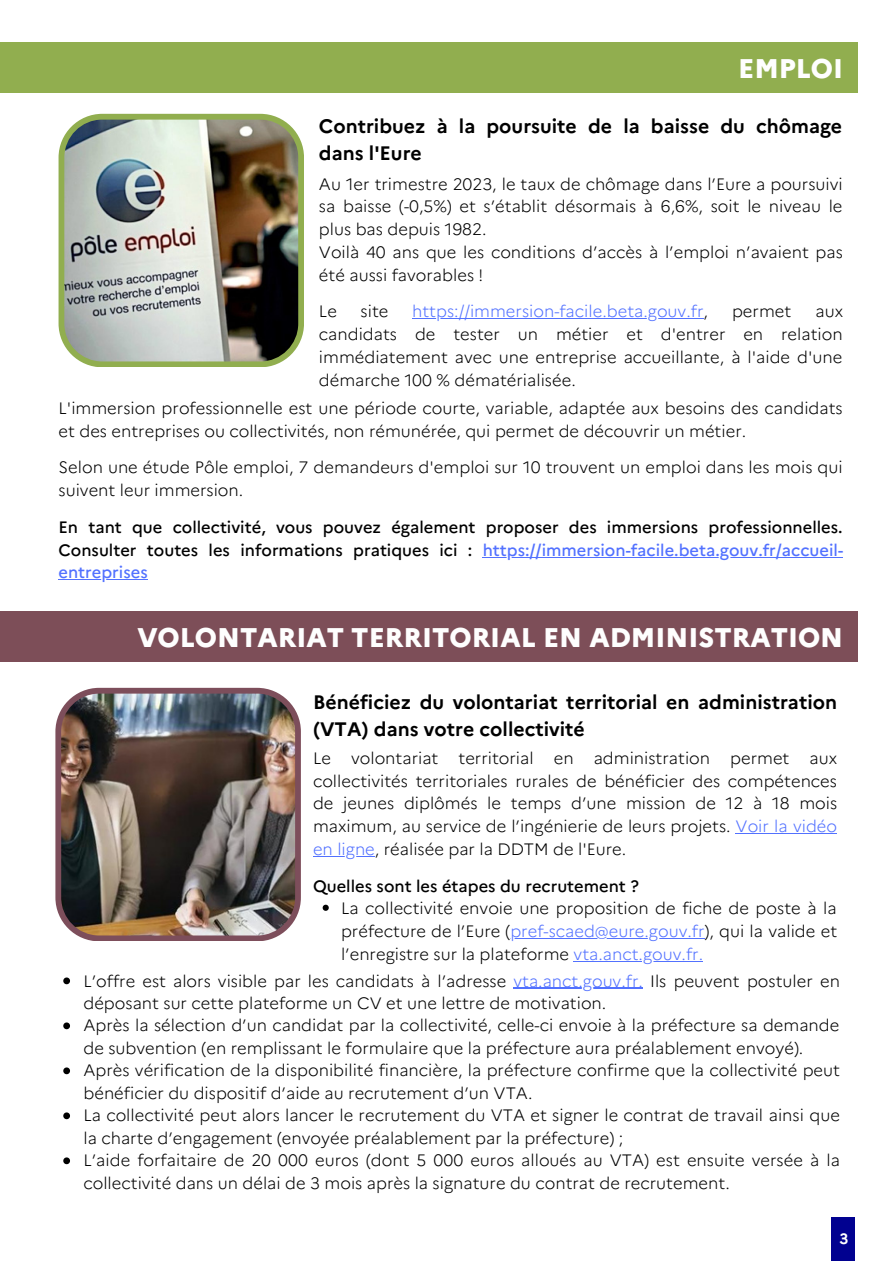
<style>
.page{position:relative;width:893px;height:1264px;background:#fff}
.page>*{position:absolute;margin:0;border:0;box-sizing:border-box;transform-origin:0 0}
.t1{font:800 27px "Marianne";color:#fefefe}
.t2{font:700 19.5px/27px "Marianne";color:#000}
.t3{font:300 16.5px/22.8px "Marianne";color:#000}
.t4{font:500 16.5px/22.8px "Marianne";color:#000;text-align:justify}
.t5{font:300 16.5px "Marianne";color:#5271ff}
.t6{font:700 15px "Marianne";color:#fff}
.s1{color:#000}
.s2{color:#5271ff}
</style>
<div class="page">
<div style="left:831px;top:1217px;width:23px;height:44px;background:#010190"></div>
<div style="left:0;top:42px;width:857px;height:51px;background:#91ae4f"></div>
<img style="left:59px;top:114px;width:245px;height:253px">
<hr style="left:412px;top:318px;width:291px;height:1px;background:#5271ff">
<hr style="left:482px;top:556px;width:361px;height:1px;background:#5271ff">
<hr style="left:59px;top:579px;width:89px;height:1px;background:#5271ff">
<div style="left:0;top:611px;width:857px;height:50px;background:#7d4e58"></div>
<img style="left:55px;top:687px;width:246px;height:254px">
<svg style="left:322px;top:904px;width:7px;height:6px"></svg>
<hr style="left:510px;top:937px;width:194px;height:1px;background:#5271ff">
<hr style="left:573px;top:960px;width:130px;height:1px;background:#5271ff">
<hr style="left:735px;top:833px;width:102px;height:1px;background:#5271ff">
<hr style="left:313px;top:855px;width:62px;height:1px;background:#5271ff">
<svg style="left:63px;top:977px;width:7px;height:7px"></svg>
<hr style="left:513px;top:987px;width:130px;height:1px;background:#5271ff">
<svg style="left:63px;top:1022px;width:7px;height:7px"></svg>
<svg style="left:63px;top:1067px;width:7px;height:7px"></svg>
<svg style="left:63px;top:1112px;width:7px;height:7px"></svg>
<svg style="left:63px;top:1157px;width:7px;height:7px"></svg>
<p class="t1" style="left:738px;top:48px;width:106px">EMPLOI</p>
<p class="t2" style="left:319px;top:111px;width:524px">Contribuez à la poursuite de la baisse du chômage dans l'Eure</p>
<p class="t3" style="left:319px;top:171px;width:525px;text-align:justify">Au 1er trimestre 2023, le taux de chômage dans l’Eure a poursuivi sa baisse (-0,5%) et s’établit désormais à 6,6%, soit le niveau le plus bas depuis 1982.</p>
<p class="t3" style="left:319px;top:239px;width:525px">Voilà 40 ans que les conditions d’accès à l’emploi n’avaient pas été aussi favorables !</p>
<p class="t3" style="left:319px;top:299px;width:20px">Le</p>
<p class="t3" style="left:360px;top:299px;width:29px">site</p>
<p class="t5" style="left:412px;top:299px;width:297px">https://immersion-facile.beta.gouv.fr<span class="s1">,</span></p>
<p class="t3" style="left:732px;top:299px;width:61px">permet</p>
<p class="t3" style="left:319px;top:299px;width:525px;text-align:justify;text-indent:496px">aux candidats de tester un métier et d'entrer en relation immédiatement avec une entreprise accueillante, à l'aide d'une démarche 100 % dématérialisée.</p>
<p class="t3" style="left:59px;top:395px;width:785px">L'immersion professionnelle est une période courte, variable, adaptée aux besoins des candidats et des entreprises ou collectivités, non rémunérée, qui permet de découvrir un métier.</p>
<p class="t3" style="left:59px;top:455px;width:785px">Selon une étude Pôle emploi, 7 demandeurs d'emploi sur 10 trouvent un emploi dans les mois qui suivent leur immersion.</p>
<p class="t4" style="left:59px;top:514px;width:786px">En tant que collectivité, vous pouvez également proposer des immersions professionnelles.<br>Consulter toutes les informations pratiques ici : <span class="s2">https://immersion-facile.beta.gouv.fr/accueil&shy;entreprises</span></p>
<p class="t1" style="left:137px;top:616px;width:707px">VOLONTARIAT TERRITORIAL EN ADMINISTRATION</p>
<p class="t2" style="left:313px;top:687px;width:525px">Bénéficiez du volontariat territorial en administration (VTA) dans votre collectivité</p>
<p class="t3" style="left:313px;top:745px;width:525px;text-align:justify">Le volontariat territorial en administration permet aux collectivités territoriales rurales de bénéficier des compétences de jeunes diplômés le temps d’une mission de 12 à 18 mois maximum, au service de l’ingénierie de leurs projets. <span class="s2">Voir la vidéo en ligne</span>, réalisée par la DDTM de l'Eure.</p>
<p class="t4" style="left:313px;top:873px;width:327px">Quelles sont les étapes du recrutement ?</p>
<p class="t3" style="left:341px;top:895px;width:497px;text-align:justify">La collectivité envoie une proposition de fiche de poste à la préfecture de l’Eure (<span class="s2">pref-scaed@eure.gouv.fr</span>), qui la valide et l’enregistre sur la plateforme <span class="s2">vta.anct.gouv.fr.</span></p>
<p class="t3" style="left:83px;top:968px;width:758px">L’offre est alors visible par les candidats à l’adresse <span class="s2">vta.anct.gouv.fr.</span> Ils peuvent postuler en déposant sur cette plateforme un CV et une lettre de motivation.</p>
<p class="t3" style="left:83px;top:1013px;width:757px">Après la sélection d’un candidat par la collectivité, celle-ci envoie à la préfecture sa demande de subvention (en remplissant le formulaire que la préfecture aura préalablement envoyé).</p>
<p class="t3" style="left:83px;top:1057px;width:758px">Après vérification de la disponibilité financière, la préfecture confirme que la collectivité peut bénéficier du dispositif d’aide au recrutement d’un VTA.</p>
<p class="t3" style="left:83px;top:1102px;width:758px">La collectivité peut alors lancer le recrutement du VTA et signer le contrat de travail ainsi que la charte d’engagement (envoyée préalablement par la préfecture) ;</p>
<p class="t3" style="left:83px;top:1147px;width:758px">L’aide forfaitaire de 20 000 euros (dont 5 000 euros alloués au VTA) est ensuite versée à la collectivité dans un délai de 3 mois après la signature du contrat de recrutement.</p>
<p class="t6" style="left:839px;top:1226px;width:10px">3</p>
</div>
